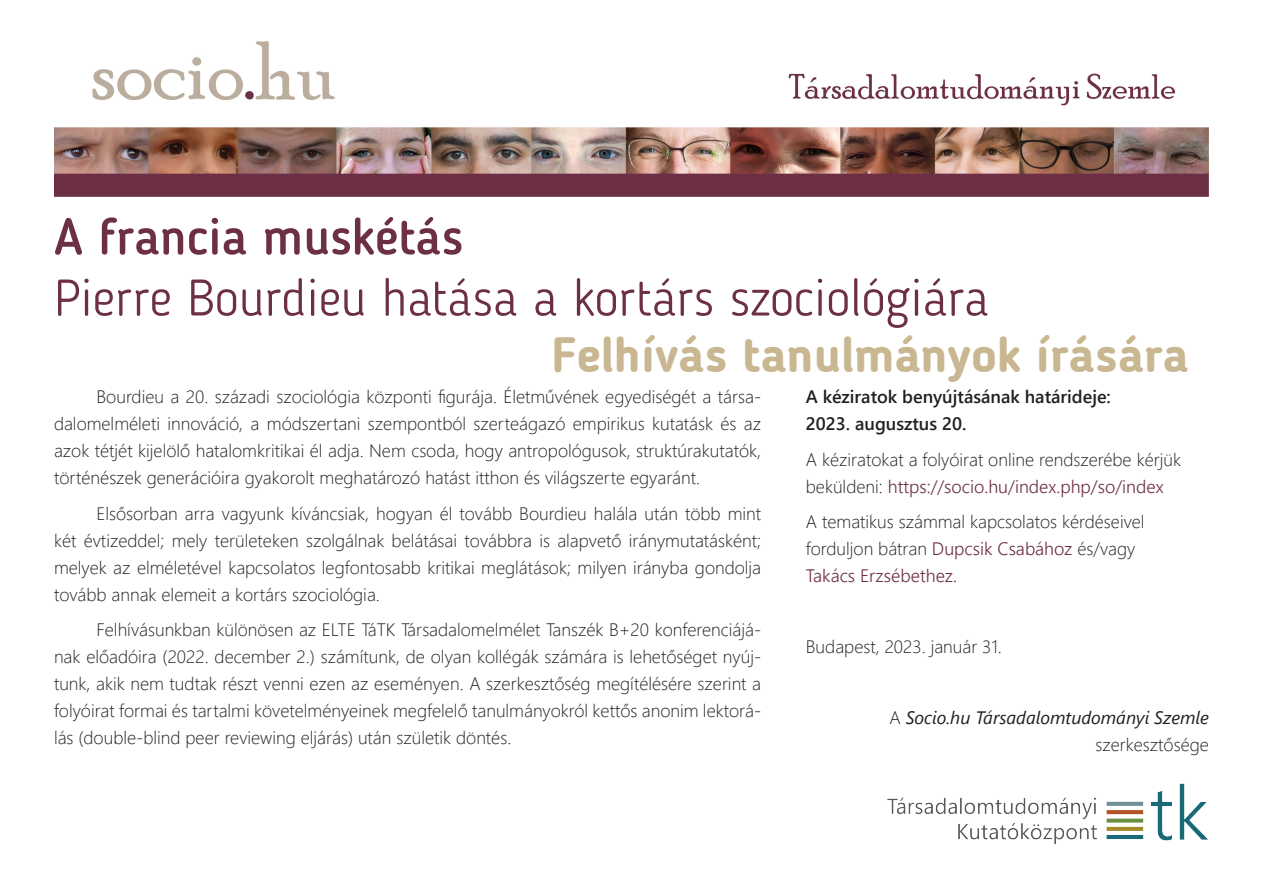
<style>
.page{position:relative;width:1263px;height:893px;background:#fff}
.page>*{position:absolute;margin:0;border:0;box-sizing:border-box;transform-origin:0 0}
.fejezetcim1{font:300 51px "Blogger Sans";color:#6d2f46}
.fejezetcim1-2{font:500 51px "Blogger Sans";color:#6d2f46}
.fejezetcim1-3{font:700 49.5px "Blogger Sans";color:#c9b792}
.socio_hu_szoveg{font:300 18px/27px "Segoe UI";color:#231f20}
.socio_hu_szoveg-2{font:600 18px/27px "Segoe UI";color:#231f20}
.socio_hu_szoveg-3{font:italic 18px/27px "Segoe UI";color:#231f20;text-align:right}
.s1{color:#6d2f46}
.s2{font-weight:300;font-style:normal}
</style>
<div class="page">
<img style="left:54px;top:41px;width:1155px;height:155px">
<img style="left:887px;top:783px;width:321px;height:62px">
<p class="fejezetcim1-2" style="left:54px;top:206px;width:411px">A francia muskétás</p>
<p class="fejezetcim1" style="left:54px;top:273px;width:936px">Pierre Bourdieu hatása a kortárs szociológiára</p>
<p class="fejezetcim1-3" style="left:551px;top:325px;width:639px">Felhívás tanulmányok írására</p>
<p class="socio_hu_szoveg" style="left:97px;top:382px;width:666px">Bourdieu a 20. századi szociológia központi figurája. Életművének egyediségét a társa-</p>
<p class="socio_hu_szoveg" style="left:54px;top:436px;width:709px">azok tétjét kijelölő hatalomkritikai él adja. Nem csoda, hogy antropológusok, struktúrakutatók, történészek generációira gyakorolt meghatározó hatást itthon és világszerte egyaránt.</p>
<p class="socio_hu_szoveg" style="left:54px;top:498px;width:709px;text-align:justify;text-indent:43px">Elsősorban arra vagyunk kíváncsiak, hogyan él tovább Bourdieu halála után több mint két évtizeddel; mely területeken szolgálnak belátásai továbbra is alapvető iránymutatásként; melyek az elméletével kapcsolatos legfontosabb kritikai meglátások; milyen irányba gondolja tovább annak elemeit a kortárs szociológia.</p>
<p class="socio_hu_szoveg" style="left:54px;top:409px;width:709px">dalomelméleti innováció a, módszertani szempontból szerteágazó empirikus kutatásk és az</p>
<p class="socio_hu_szoveg" style="left:97px;top:615px;width:666px">Felhívásunkban különösen az ELTE TáTK Társadalomelmélet Tanszék B+20 konferenciájá-</p>
<p class="socio_hu_szoveg" style="left:54px;top:642px;width:709px">nak előadóira (2022. december 2.) számítunk, de olyan kollégák számára is lehetőséget nyúj-</p>
<p class="socio_hu_szoveg" style="left:54px;top:669px;width:709px">tunk, akik nem tudtak részt venni ezen az eseményen A. szerkesztőség megítélésére szerint a</p>
<p class="socio_hu_szoveg" style="left:54px;top:696px;width:709px">folyóirat formai és tartalmi követelményeinek megfelelő tanulmányokról kettős anonim lektorá-</p>
<p class="socio_hu_szoveg" style="left:54px;top:723px;width:459px">lás (double-blind peer reviewing eljárás) után születik döntés.</p>
<p class="socio_hu_szoveg-2" style="left:806px;top:382px;width:307px">A kéziratok benyújtásának határideje:<br>2023. augusztus 20.</p>
<p class="socio_hu_szoveg" style="left:806px;top:444px;width:377px">A kéziratokat a folyóirat online rendszerébe kérjük beküldeni: <span class="s1">https://socio.hu/index.php/so/index</span></p>
<p class="socio_hu_szoveg" style="left:806px;top:507px;width:340px">A tematikus számmal kapcsolatos kérdéseivel forduljon bátran <span class="s1">Dupcsik Csabához</span> és/vagy<br><span class="s1">Takács Erzsébethez.</span></p>
<p class="socio_hu_szoveg" style="left:806px;top:632px;width:198px">Budapest, 2023. január 31.</p>
<p class="socio_hu_szoveg-3" style="left:889px;top:701px;width:321px"><span class="s2">A</span> Socio.hu Társadalomtudományi Szemle <span class="s2">szerkesztősége</span></p>
</div>
